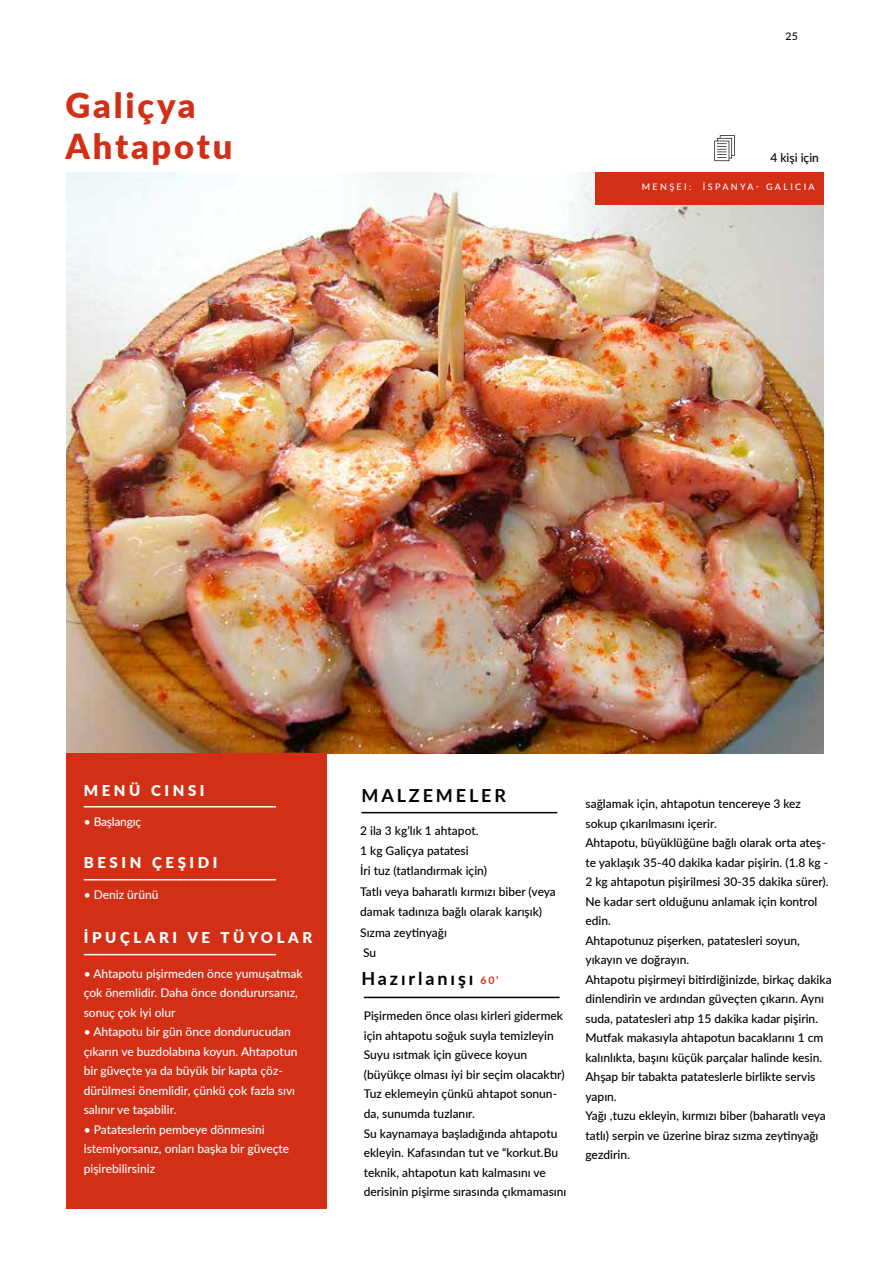
<style>
.page{position:relative;width:893px;height:1263px;background:#fff}
.page>*{position:absolute;margin:0;border:0;box-sizing:border-box;transform-origin:0 0}
.t1{font:900 34.5px/41.4px "Lato";letter-spacing:.08em;color:#d32f16}
.t2{font:700 18px "Lato";letter-spacing:.16em;color:#000}
.t3{font:900 15px "Lato";letter-spacing:.24em;color:#fffffd}
.t4{font:500 12px/19.5px "Lato";color:#000}
.t5{font:500 12px/19.5px "Lato";color:#fff}
.t6{font:500 12px "Lato";letter-spacing:-.02em;color:#fff}
.t7{font:500 10.5px "Lato";color:#000}
.t8{font:500 9px "Lato";letter-spacing:.26em;color:#fff}
.s1{font-size:10.5px;color:#d32f16}
</style>
<div class="page">
<img style="left:67px;top:173px;width:757px;height:580px">
<div style="left:595px;top:172px;width:229px;height:33px;background:#d32f16"></div>
<div style="left:67px;top:753px;width:260px;height:456px;background:#d32f16"></div>
<hr style="left:361px;top:812px;width:196px;height:1px;background:#000">
<hr style="left:364px;top:997px;width:196px;height:1px;background:#000">
<hr style="left:84px;top:806px;width:192px;height:1px;background:#fff">
<hr style="left:84px;top:879px;width:192px;height:1px;background:#fff">
<hr style="left:84px;top:954px;width:192px;height:1px;background:#fff">
<svg style="left:714px;top:135px;width:21px;height:26px"></svg>
<h1 class="t1" style="left:66px;top:83px;width:168px">Galiçya<br>Ahtapotu</h1>
<p class="t7" style="left:786px;top:28px;width:14px">25</p>
<p class="t4" style="left:770px;top:147px;width:50px">4 kişi için</p>
<p class="t8" style="left:642px;top:180px;width:51px">MENŞEI:</p>
<p class="t8" style="left:703px;top:180px;width:113px">İSPANYA- GALICIA</p>
<p class="t3" style="left:84px;top:779px;width:122px">MENÜ CINSI</p>
<p class="t6" style="left:84px;top:813px;width:59px">• Başlangıç</p>
<p class="t3" style="left:84px;top:851px;width:135px">BESIN ÇEŞIDI</p>
<p class="t5" style="left:84px;top:885px;width:76px">• Deniz ürünü</p>
<p class="t3" style="left:84px;top:926px;width:230px">İPUÇLARI VE TÜYOLAR</p>
<p class="t5" style="left:84px;top:963px;width:220px">• Ahtapotu pişirmeden önce yumuşatmak çok önemlidir. Daha önce dondurursanız, sonuç çok iyi olur</p>
<p class="t5" style="left:84px;top:1021px;width:215px">• Ahtapotu bir gün önce dondurucudan çıkarın ve buzdolabına koyun. Ahtapotun bir güveçte ya da büyük bir kapta çöz&shy;dürülmesi önemlidir, çünkü çok fazla sıvı salınır ve taşabilir.</p>
<p class="t5" style="left:84px;top:1119px;width:207px">• Patateslerin pembeye dönmesini istemiyorsanız, onları başka bir güveçte pişirebilirsiniz</p>
<h2 class="t2" style="left:361px;top:782px;width:146px">MALZEMELER</h2>
<p class="t4" style="left:360px;top:819px;width:197px;line-height:20.4px">2 ila 3 kg’lık 1 ahtapot.<br>1 kg Galiçya patatesi<br>İri tuz (tatlandırmak için)<br>Tatlı veya baharatlı kırmızı biber (veya damak tadınıza bağlı olarak karışık)<br>Sızma zeytinyağı<br>Su</p>
<h2 class="t2" style="left:361px;top:965px;width:138px">Hazırlanışı <span class="s1">60’</span></h2>
<p class="t4" style="left:364px;top:1006px;width:204px">Pişirmeden önce olası kirleri gidermek için ahtapotu soğuk suyla temizleyin Suyu ısıtmak için güvece koyun (büyükçe olması iyi bir seçim olacaktır)<br>Tuz eklemeyin çünkü ahtapot sonun&shy;da, sunumda tuzlanır.<br>Su kaynamaya başladığında ahtapotu ekleyin. Kafasından tut ve “korkut.Bu teknik, ahtapotun katı kalmasını ve derisinin pişirme sırasında çıkmamasını</p>
<p class="t4" style="left:585px;top:794px;width:248px">sağlamak için, ahtapotun tencereye 3 kez sokup çıkarılmasını içerir.<br>Ahtapotu, büyüklüğüne bağlı olarak orta ateş&shy;te yaklaşık 35-40 dakika kadar pişirin. (1.8 kg - 2 kg ahtapotun pişirilmesi 30-35 dakika sürer).<br>Ne kadar sert olduğunu anlamak için kontrol edin.<br>Ahtapotunuz pişerken, patatesleri soyun, yıkayın ve doğrayın.<br>Ahtapotu pişirmeyi bitirdiğinizde, birkaç dakika dinlendirin ve ardından güveçten çıkarın. Aynı suda, patatesleri atıp 15 dakika kadar pişirin.<br>Mutfak makasıyla ahtapotun bacaklarını 1 cm kalınlıkta, başını küçük parçalar halinde kesin.<br>Ahşap bir tabakta patateslerle birlikte servis yapın.<br>Yağı ,tuzu ekleyin, kırmızı biber (baharatlı veya tatlı) serpin ve üzerine biraz sızma zeytinyağı gezdirin.</p>
</div>
